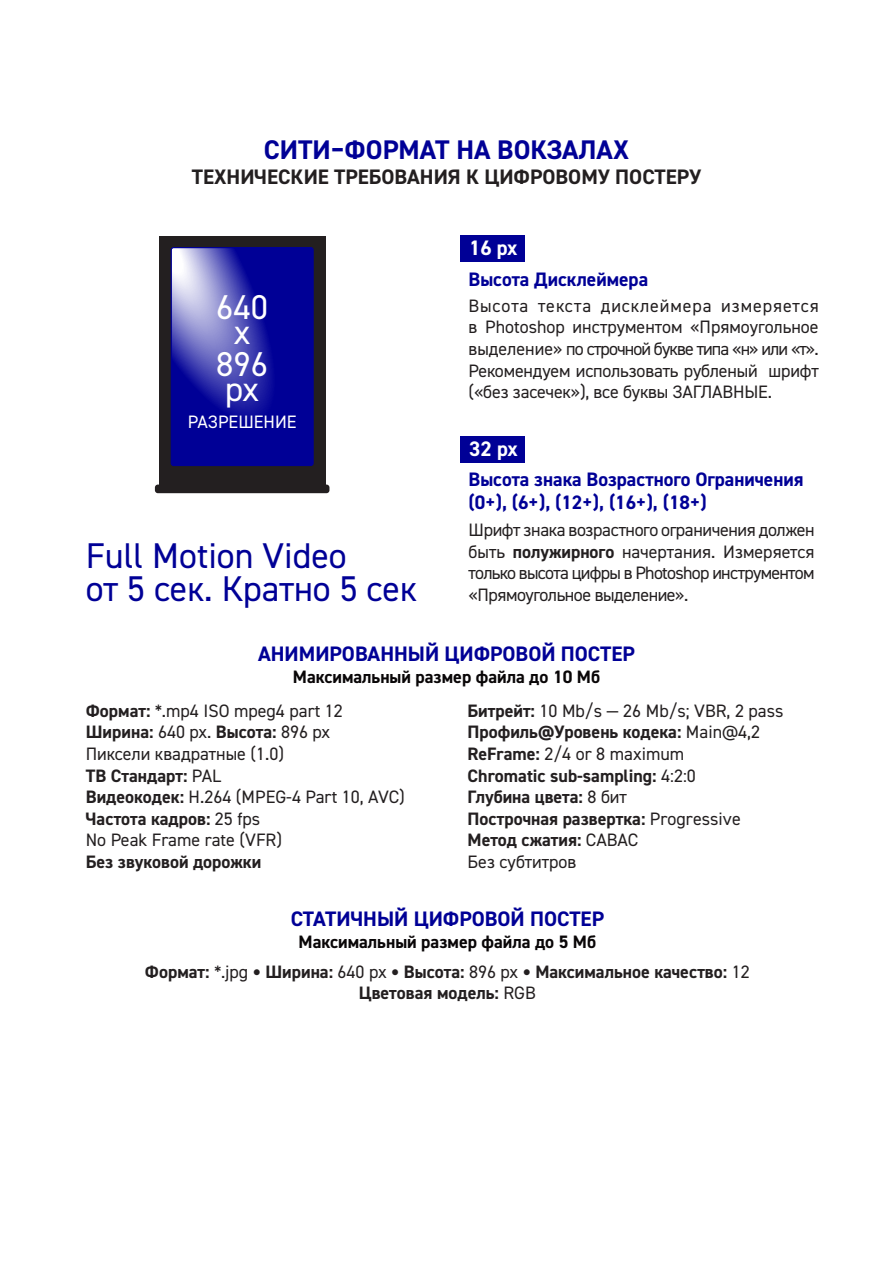
<style>
.page{position:relative;width:893px;height:1263px;background:#fff}
.page>*{position:absolute;margin:0;border:0;box-sizing:border-box;transform-origin:0 0}
.t1{font:35.85px/33px "DIN2014";color:#000096}
.t2{font:34.5px/25.5px "DIN2014";color:#fff;text-align:center}
.t3{font:700 27px "DIN2014";color:#000096}
.t4{font:700 21px "DIN2014";color:#000096}
.t5{font:700 21px "DIN2014";color:#231f20}
.t6{font:700 21px "DIN2014";letter-spacing:-.015em;color:#fff}
.t7{font:700 19.5px/23.4px "DIN2014";color:#000096}
.t8{font:18px/21.6px "DIN2014";letter-spacing:-.01em;color:#231f20;text-align:justify}
.t9{font:700 18px/21.6px "DIN2014";color:#231f20;text-align:center}
.t10{font:700 18px "DIN2014";color:#090607}
.t11{font:18px "DIN2014";color:#fff}
.s1{font-weight:700}
.s2{font-weight:400}
.s3{color:#090607}
.s4{font-family:"Calibri";font-weight:400;font-size:13.5px}
</style>
<div class="page">
<div style="left:159px;top:236px;width:166px;height:249px;background:#231f20"></div>
<svg style="left:173px;top:249px;width:139px;height:215px;background:#2d2da8"></svg>
<div style="left:171px;top:247px;width:143px;height:219px;border:1px solid #000096;border-radius:2px"></div>
<div style="left:155px;top:485px;width:174px;height:8px;background:#231f20;border-radius:3px"></div>
<div style="left:460px;top:436px;width:64px;height:27px;background:#000096"></div>
<div style="left:460px;top:235px;width:64px;height:27px;background:#000096"></div>
<h3 class="t3" style="left:264px;top:132px;width:367px">СИТИ–ФОРМАТ НА ВОКЗАЛАХ</h3>
<p class="t5" style="left:192px;top:163px;width:511px">ТЕХНИЧЕСКИЕ ТРЕБОВАНИЯ К ЦИФРОВОМУ ПОСТЕРУ</p>
<h2 class="t2" style="left:216px;top:293px;width:53px">640 х</h2>
<h2 class="t2" style="left:216px;top:350px;width:53px;text-align:left">896 рх</h2>
<p class="t11" style="left:188px;top:411px;width:110px">РАЗРЕШЕНИЕ</p>
<h1 class="t1" style="left:86px;top:538px;width:332px">Full Motion Video<br>от 5 сек. Кратнo 5 сек</h1>
<p class="t6" style="left:469px;top:234px;width:50px">16 рх</p>
<p class="t7" style="left:469px;top:267px;width:181px">Высота Дисклеймера</p>
<p class="t8" style="left:469px;top:294px;width:352px">Высота текста дисклеймера измеряется в Photoshop инструментом «Прямоугольное выделение» по строчной букве типа «н» или «т».<br>Рекомендуем использовать рубленый шрифт («без засечек»), все буквы ЗАГЛАВНЫЕ.</p>
<p class="t6" style="left:469px;top:435px;width:50px">32 рх</p>
<p class="t7" style="left:469px;top:467px;width:336px">Высота знака Возрастного Ограничения (0+), (6+), (12+), (16+), (18+)</p>
<p class="t8" style="left:469px;top:519px;width:347px">Шрифт знака возрастного ограничения должен быть <span class="s1">полужирного</span> начертания. Измеряется только высота цифры в Photoshop инструментом «Прямоугольное выделение».</p>
<p class="t4" style="left:258px;top:640px;width:378px">АНИМИРОВАННЫЙ ЦИФРОВОЙ ПОСТЕР</p>
<p class="t10" style="left:293px;top:665px;width:309px">Максимальный размер файла до 10 Мб</p>
<p class="t8" style="left:86px;top:699px;width:321px;text-align:left"><span class="s1">Формат:</span> *.mp4 ISO mpeg4 part 12<br><span class="s1">Ширина:</span> 640 px. <span class="s1">Высота:</span> 896 рх<br>Пиксели квадратные (1.0)<br><span class="s1">ТВ Стандарт:</span> PAL<br><span class="s1">Видеокодек:</span> H.264 (MPEG-4 Part 10, AVC)<br><span class="s1">Частота кадров:</span> 25 fps<br>No Peak Frame rate (VFR)</p>
<p class="t9" style="left:86px;top:851px;width:177px">Без звуковой дорожки</p>
<p class="t9" style="left:468px;top:699px;width:317px;text-align:left">Битрейт: <span class="s2">10 Mb/s — 26 Mb/s; VBR, 2 pass<br></span>Профиль@Уровень кодека: <span class="s2">Main@4,2<br></span>ReFrame: <span class="s2">2/4 or 8 maximum<br></span>Chromatic sub-sampling: <span class="s2">4:2:0<br></span>Глубина цвета: <span class="s2">8 бит<br></span>Построчная развертка: <span class="s2">Progressive<br></span>Метод сжатия: <span class="s2">CABAC<br>Без субтитров</span></p>
<p class="t4" style="left:291px;top:905px;width:315px">СТАТИЧНЫЙ ЦИФРОВОЙ ПОСТЕР</p>
<p class="t9" style="left:145px;top:926px;width:606px;line-height:30px"><span class="s3">Максимальный размер файла до 5 Мб<br></span>Формат: <span class="s2">*.jpg</span> <span class="s4">●</span> Ширина: <span class="s2">640 px</span> <span class="s4">●</span> Высота: <span class="s2">896 рх</span> <span class="s4">●</span> Максимальное качество: <span class="s2">12</span></p>
<p class="t9" style="left:359px;top:982px;width:179px">Цветовая модель: <span class="s2">RGB</span></p>
</div>
